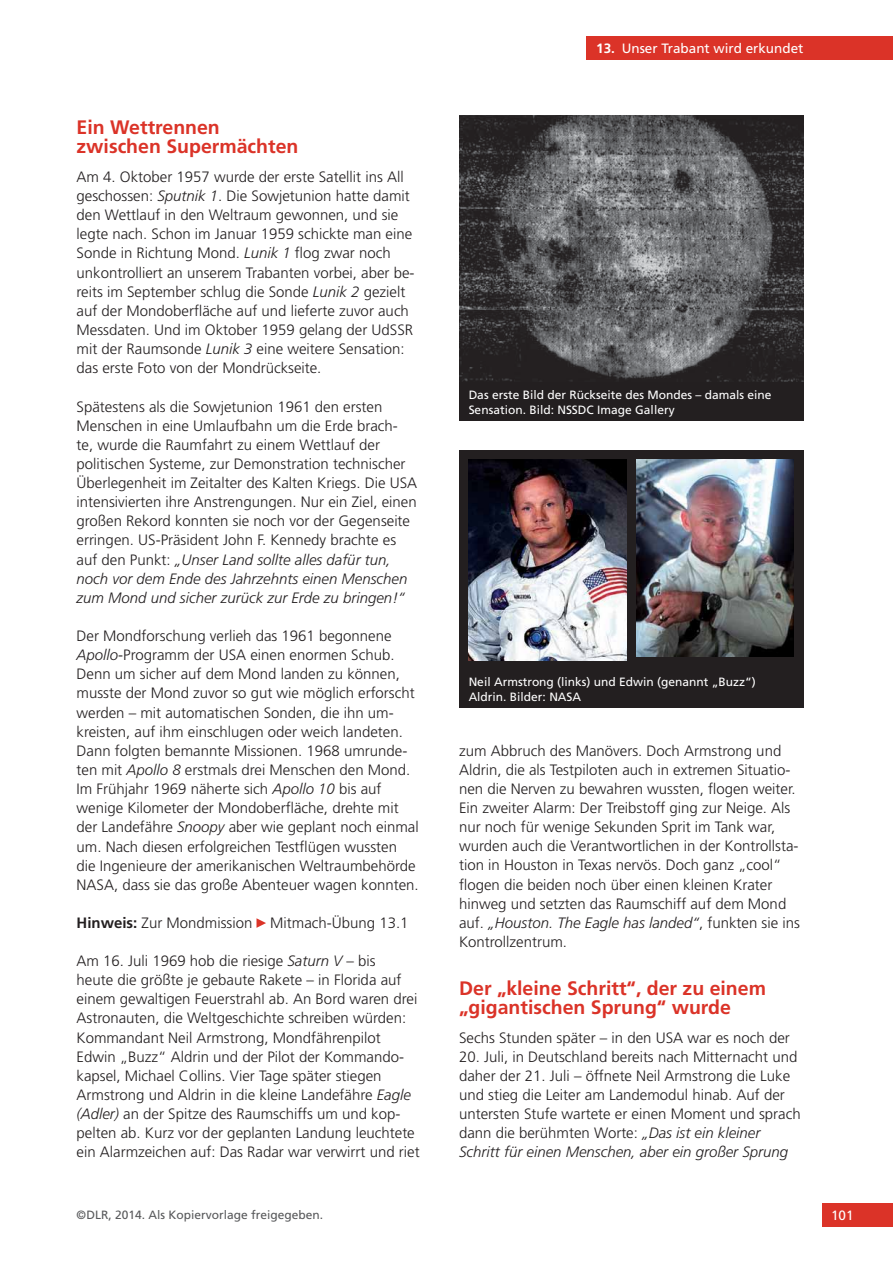
<style>
.page{position:relative;width:893px;height:1263px;background:#fff}
.page>*{position:absolute;margin:0;border:0;box-sizing:border-box;transform-origin:0 0}
.t1{font:700 19.5px/19px "Frutiger";color:#db3328}
.t2{font:300 15px/19.2px "Frutiger";color:#231f20}
.t3{font:13.5px "Frutiger";color:#fff}
.t4{font:12px/15px "Frutiger";color:#fff}
.t5{font:12px "Frutiger";color:#58595b}
.s1{font-style:italic}
.s2{font-weight:700}
</style>
<div class="page">
<div style="left:822px;top:1203px;width:71px;height:24px;background:#db3328"></div>
<div style="left:587px;top:36px;width:306px;height:24px;background:#db3328"></div>
<svg style="left:256px;top:918px;width:10px;height:10px"></svg>
<img style="left:459px;top:115px;width:344px;height:268px">
<div style="left:459px;top:383px;width:344px;height:38px;background:#231f20"></div>
<div style="left:459px;top:450px;width:344px;height:248px;background:#231f20"></div>
<img style="left:469px;top:459px;width:157px;height:201px">
<img style="left:636px;top:459px;width:158px;height:197px">
<div style="left:459px;top:670px;width:344px;height:38px;background:#231f20"></div>
<h1 class="t1" style="left:77px;top:119px;width:224px">Ein Wettrennen zwischen Supermächten</h1>
<p class="t2" style="left:76px;top:168px;width:339px">Am 4. Oktober 1957 wurde der erste Satellit ins All geschossen: <span class="s1">Sputnik 1</span>. Die Sowjetunion hatte damit den Wettlauf in den Weltraum gewonnen, und sie legte nach. Schon im Januar 1959 schickte man eine Sonde in Richtung Mond. <span class="s1">Lunik 1</span> flog zwar noch unkontrolliert an unserem Trabanten vorbei, aber be&shy;reits im September schlug die Sonde <span class="s1">Lunik 2</span> gezielt auf der Mondoberfläche auf und lieferte zuvor auch Messdaten. Und im Oktober 1959 gelang der UdSSR mit der Raumsonde <span class="s1">Lunik 3</span> eine weitere Sensation: das erste Foto von der Mondrückseite.</p>
<p class="t2" style="left:76px;top:398px;width:342px">Spätestens als die Sowjetunion 1961 den ersten Menschen in eine Umlaufbahn um die Erde brach&shy;te, wurde die Raumfahrt zu einem Wettlauf der politischen Systeme, zur Demonstration technischer Überlegenheit im Zeitalter des Kalten Kriegs. Die USA intensivierten ihre Anstrengungen. Nur ein Ziel, einen großen Rekord konnten sie noch vor der Gegenseite erringen. US-Präsident John F. Kennedy brachte es auf den Punkt: <span class="s1">„Unser Land sollte alles dafür tun, noch vor dem Ende des Jahrzehnts einen Menschen zum Mond und sicher zurück zur Erde zu bringen!“</span></p>
<p class="t2" style="left:76px;top:627px;width:344px">Der Mondforschung verlieh das 1961 begonnene <span class="s1">Apollo</span>-Programm der USA einen enormen Schub.<br>Denn um sicher auf dem Mond landen zu können, musste der Mond zuvor so gut wie möglich erforscht werden – mit automatischen Sonden, die ihn um&shy;kreisten, auf ihm einschlugen oder weich landeten.<br>Dann folgten bemannte Missionen. 1968 umrunde&shy;ten mit <span class="s1">Apollo 8</span> erstmals drei Menschen den Mond.<br>Im Frühjahr 1969 näherte sich <span class="s1">Apollo 10</span> bis auf wenige Kilometer der Mondoberfläche, drehte mit der Landefähre <span class="s1">Snoopy</span> aber wie geplant noch einmal um. Nach diesen erfolgreichen Testflügen wussten die Ingenieure der amerikanischen Weltraumbehörde NASA, dass sie das große Abenteuer wagen konnten.</p>
<p class="t2" style="left:76px;top:914px;width:334px"><span class="s2">Hinweis:</span> Zur Mondmission Mitmach-Übung 13.1</p>
<p class="t2" style="left:76px;top:952px;width:345px">Am 16. Juli 1969 hob die riesige <span class="s1">Saturn V</span> – bis<br>heute die größte je gebaute Rakete – in Florida auf einem gewaltigen Feuerstrahl ab. An Bord waren drei Astronauten, die Weltgeschichte schreiben würden:<br>Kommandant Neil Armstrong, Mondfährenpilot Edwin „Buzz“ Aldrin und der Pilot der Kommando&shy;kapsel, Michael Collins. Vier Tage später stiegen Armstrong und Aldrin in die kleine Landefähre <span class="s1">Eagle (Adler)</span> an der Spitze des Raumschiffs um und kop&shy;pelten ab. Kurz vor der geplanten Landung leuchtete ein Alarmzeichen auf: Das Radar war verwirrt und riet</p>
<p class="t5" style="left:77px;top:1210px;width:248px">© DLR, 2014. Als Kopiervorlage freigegeben.</p>
<p class="t3" style="left:596px;top:43px;width:209px"><span class="s2">13.</span> Unser Trabant wird erkundet</p>
<p class="t4" style="left:469px;top:388px;width:304px">Das erste Bild der Rückseite des Mondes – damals eine<br>Sensation. Bild: NSSDC Image Gallery</p>
<p class="t4" style="left:469px;top:675px;width:289px">Neil Armstrong (links) und Edwin (genannt „Buzz“)<br>Aldrin. Bilder: NASA</p>
<p class="t2" style="left:459px;top:742px;width:342px">zum Abbruch des Manövers. Doch Armstrong und Aldrin, die als Testpiloten auch in extremen Situatio&shy;nen die Nerven zu bewahren wussten, flogen weiter.<br>Ein zweiter Alarm: Der Treibstoff ging zur Neige. Als nur noch für wenige Sekunden Sprit im Tank war, wurden auch die Verantwortlichen in der Kontrollsta&shy;tion in Houston in Texas nervös. Doch ganz „cool“ flogen die beiden noch über einen kleinen Krater hinweg und setzten das Raumschiff auf dem Mond auf. <span class="s1">„Houston. The Eagle has landed“</span>, funkten sie ins Kontrollzentrum.</p>
<h1 class="t1" style="left:459px;top:980px;width:308px">Der „kleine Schritt“, der zu einem „gigantischen Sprung“ wurde</h1>
<p class="t2" style="left:459px;top:1029px;width:332px">Sechs Stunden später – in den USA war es noch der</p>
<p class="t2" style="left:459px;top:1048px;width:343px">20. Juli, in Deutschland bereits nach Mitternacht und daher der 21. Juli – öffnete Neil Armstrong die Luke und stieg die Leiter am Landemodul hinab. Auf der untersten Stufe wartete er einen Moment und sprach dann die berühmten Worte: <span class="s1">„Das ist ein kleiner Schritt für einen Menschen, aber ein großer Sprung</span></p>
<p class="t3" style="left:831px;top:1210px;width:24px">101</p>
</div>
